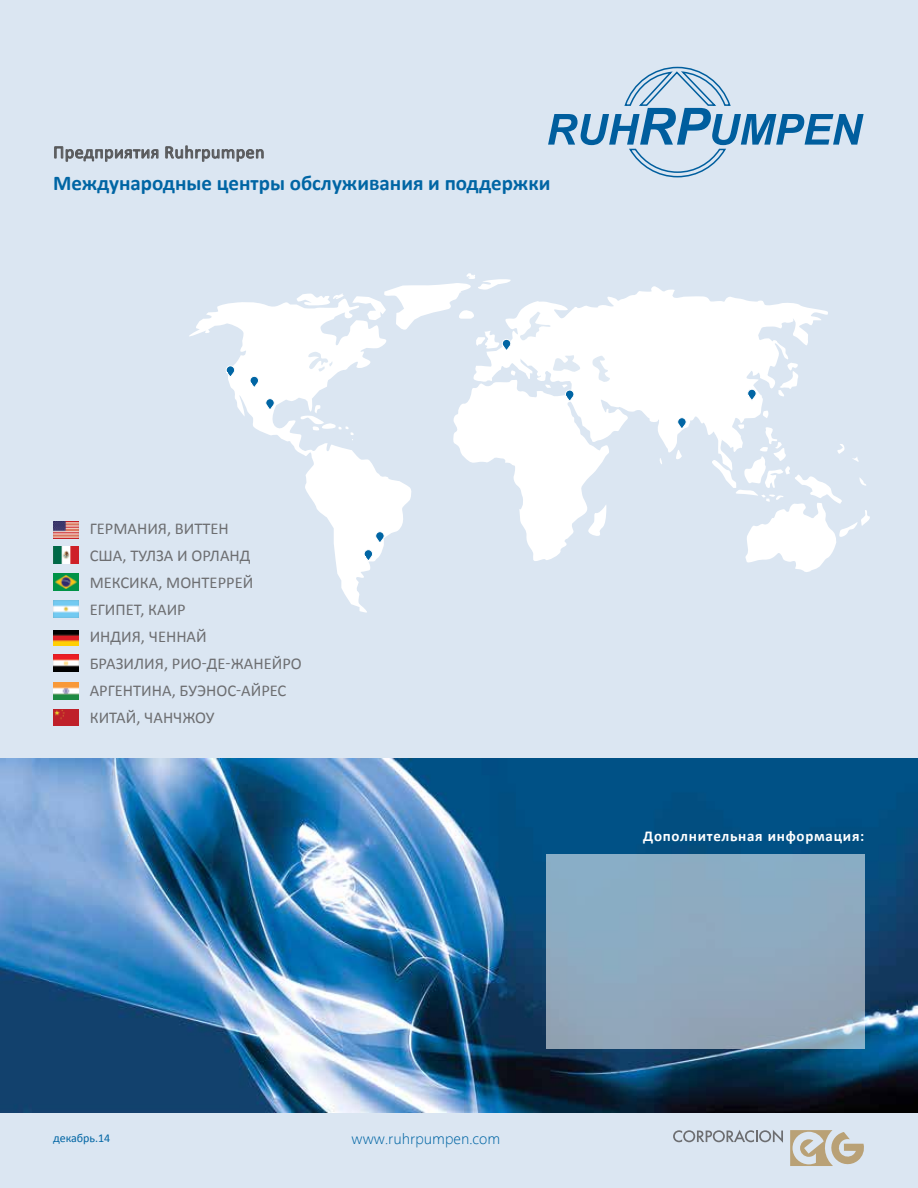
<style>
.page{position:relative;width:918px;height:1188px;background:#dbe6f2}
.page>*{position:absolute;margin:0;border:0;box-sizing:border-box;transform-origin:0 0}
.t1{font:700 21px "Calibri";color:#0065a4}
.t2{font:18px "Calibri";letter-spacing:.025em;color:#58595b}
.t3{font:16.5px/27px "Calibri";color:#6d6e71}
.t4{font:700 15px "Calibri";letter-spacing:.05em;color:#fff}
.t5{font:300 15px "Segan";color:#0065a4}
.t6{font:12px "Calibri";color:#0065a4}
</style>
<div class="page">
<img style="left:0;top:758px;width:918px;height:354px">
<svg style="left:790px;top:1130px;width:74px;height:36px"></svg>
<svg style="left:673px;top:1130px;width:110px;height:13px"></svg>
<img style="left:53px;top:573px;width:26px;height:18px">
<img style="left:53px;top:683px;width:26px;height:17px">
<img style="left:53px;top:630px;width:26px;height:15px">
<img style="left:53px;top:601px;width:26px;height:17px">
<img style="left:53px;top:655px;width:26px;height:17px">
<img style="left:53px;top:547px;width:26px;height:17px">
<img style="left:53px;top:522px;width:26px;height:17px">
<img style="left:53px;top:709px;width:26px;height:17px">
<svg style="left:189px;top:298px;width:223px;height:315px"></svg>
<svg style="left:308px;top:351px;width:25px;height:21px"></svg>
<svg style="left:301px;top:405px;width:53px;height:36px"></svg>
<svg style="left:297px;top:293px;width:47px;height:14px"></svg>
<svg style="left:453px;top:286px;width:375px;height:275px;fill:#fff"></svg>
<svg style="left:519px;top:311px;width:33px;height:31px"></svg>
<svg style="left:552px;top:354px;width:30px;height:19px"></svg>
<svg style="left:592px;top:355px;width:19px;height:27px"></svg>
<svg style="left:675px;top:447px;width:7px;height:12px"></svg>
<svg style="left:659px;top:455px;width:3px;height:10px"></svg>
<svg style="left:587px;top:501px;width:20px;height:35px"></svg>
<svg style="left:778px;top:362px;width:21px;height:35px"></svg>
<svg style="left:510px;top:370px;width:6px;height:6px"></svg>
<svg style="left:545px;top:384px;width:6px;height:4px"></svg>
<svg style="left:762px;top:410px;width:7px;height:8px"></svg>
<svg style="left:711px;top:424px;width:159px;height:148px"></svg>
<svg style="left:363px;top:531px;width:22px;height:31px"></svg>
<svg style="left:352px;top:273px;width:160px;height:79px"></svg>
<svg style="left:562px;top:384px;width:13px;height:19px"></svg>
<svg style="left:677px;top:417px;width:10px;height:13px"></svg>
<svg style="left:265px;top:398px;width:10px;height:13px"></svg>
<svg style="left:747px;top:388px;width:10px;height:14px"></svg>
<svg style="left:249px;top:376px;width:10px;height:13px"></svg>
<svg style="left:225px;top:365px;width:10px;height:13px"></svg>
<div style="left:546px;top:854px;width:319px;height:194px;background:linear-gradient(to right,#8caac0,#90a9bd)"></div>
<svg style="left:548px;top:66px;width:316px;height:112px"></svg>
<svg style="left:54px;top:146px;width:104px;height:16px"></svg>
<svg style="left:165px;top:145px;width:99px;height:17px"></svg>
<p class="t2" style="left:53px;top:141px;width:213px">Предприятия Ruhrpumpen</p>
<p class="t1" style="left:53px;top:170px;width:499px">Международные центры обслуживания и поддержки</p>
<p class="t3" style="left:90px;top:514px;width:162px">ГЕРМАНИЯ, Виттен<br>США, Тулза и Орланд<br>МЕКСИКА, Монтерре</p>
<p class="t3" style="left:243px;top:568px;width:12px">й</p>
<p class="t3" style="left:90px;top:595px;width:79px">ЕГИПЕТ, Каир<br>ИНДИЯ, Ченна</p>
<p class="t3" style="left:90px;top:622px;width:203px;text-indent:106px">й<br>БРАЗИЛИЯ, Рио-де-Жане йро<br>АРГЕНТИНА, Буэнос-Айрес<br>КИТАЙ, ЧАНЧЖОУ</p>
<p class="t6" style="left:53px;top:1130px;width:59px">декабрь.14</p>
<p class="t5" style="left:352px;top:1133px;width:150px">www.ruhrpumpen.com</p>
<p class="t4" style="left:643px;top:827px;width:223px">Дополнительная информация:</p>
</div>
